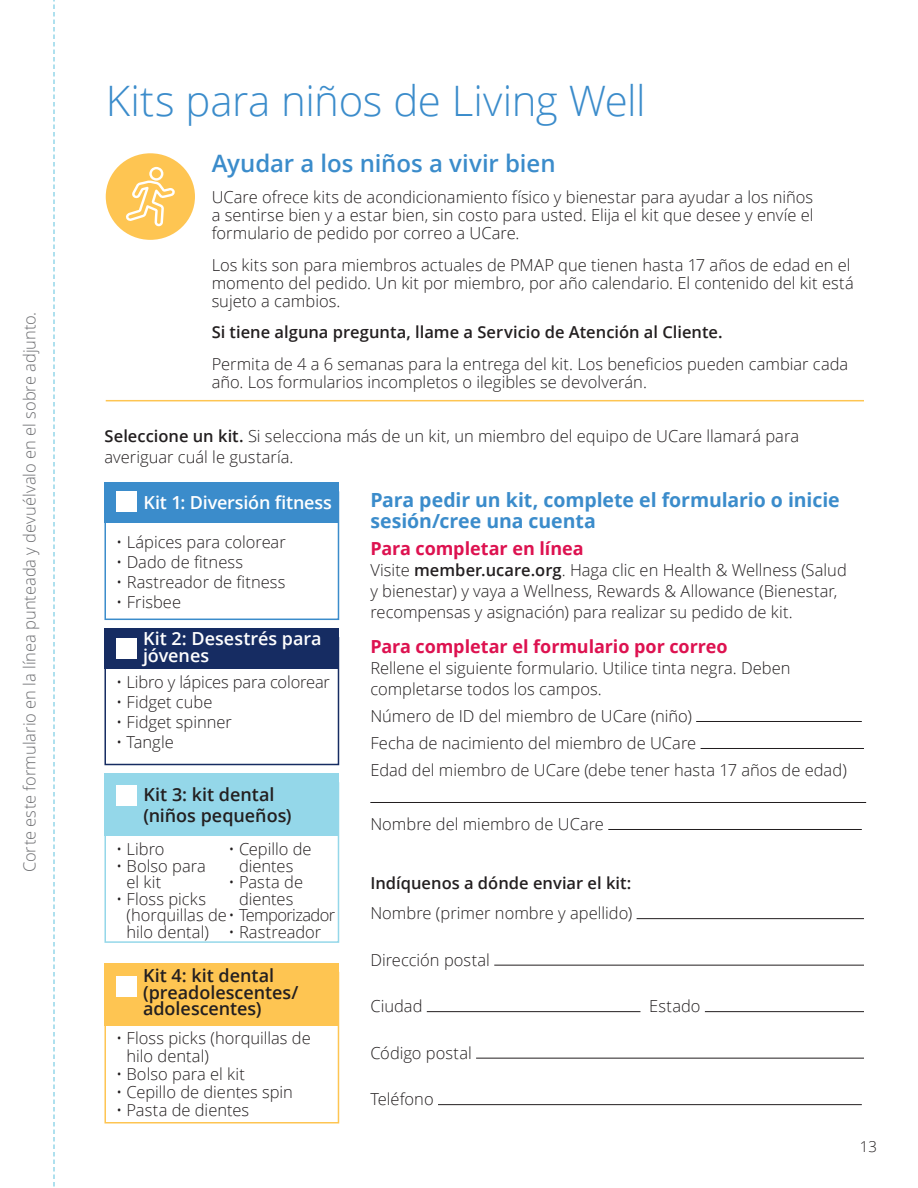
<style>
.page{position:relative;width:918px;height:1188px;background:#fff}
.page>*{position:absolute;margin:0;border:0;box-sizing:border-box;transform-origin:0 0}
.use_this_head{font:300 42px "Open Sans";letter-spacing:-.01em;color:#3b8ccb}
.use_this_A_head{font:600 24px "Open Sans";letter-spacing:-.005em;color:#3b8ccb}
.form_subhead{font:700 19.5px/21px "Open Sans";letter-spacing:-.005em;color:#3b8ccb}
.t1{font:600 18px/16.5px "Open Sans";color:#231f20}
.form_subhead-2{font:700 18px "Open Sans";letter-spacing:-.005em;color:#dd1250}
.t2{font:600 18px/16.5px "Open Sans";letter-spacing:-.005em;color:#fff}
.body_12_16{font:300 16.5px/18px "Open Sans";color:#231f20}
.form_subhead-3{font:300 16.5px/21px "Open Sans";color:#231f20}
.body_12_16-2{font:600 16.5px "Open Sans";color:#231f20}
.body_12_16-3{font:300 16.5px "Open Sans";color:#6c6d70}
.t3{font:300 15px "Open Sans";color:#231f20}
.s1{font-weight:600}
</style>
<div class="page">
<div style="left:104px;top:637px;width:235px;height:128px;border:2px solid #162c62"></div>
<div style="left:104px;top:628px;width:235px;height:41px;background:#162c62"></div>
<div style="left:116px;top:639px;width:20px;height:20px;background:#fff"></div>
<div style="left:104px;top:782px;width:235px;height:161px;border:2px solid #94d7e9"></div>
<div style="left:104px;top:774px;width:235px;height:62px;background:#94d7e9"></div>
<div style="left:117px;top:785px;width:20px;height:20px;background:#fff"></div>
<div style="left:104px;top:491px;width:235px;height:129px;border:2px solid #3b8ccb"></div>
<div style="left:104px;top:483px;width:235px;height:40px;background:#3b8ccb"></div>
<div style="left:117px;top:491px;width:20px;height:21px;background:#fff"></div>
<div style="left:104px;top:963px;width:235px;height:62px;background:#fec552"></div>
<div style="left:104px;top:972px;width:235px;height:152px;border:2px solid #fec552"></div>
<div style="left:116px;top:976px;width:20px;height:21px;background:#fff"></div>
<svg style="left:53px;top:0;width:2px;height:1187px"></svg>
<div style="left:106px;top:153px;width:89px;height:87px;background:#fec552;border-radius:50%"></div>
<svg style="left:126px;top:167px;width:49px;height:59px"></svg>
<hr style="left:106px;top:400px;width:758px;height:1px;background:#fec552">
<hr style="left:696px;top:721px;width:166px;height:1px;background:#231f20">
<hr style="left:701px;top:748px;width:163px;height:1px;background:#231f20">
<hr style="left:370px;top:802px;width:496px;height:1px;background:#231f20">
<hr style="left:608px;top:829px;width:254px;height:1px;background:#231f20">
<hr style="left:637px;top:918px;width:227px;height:1px;background:#231f20">
<hr style="left:494px;top:965px;width:370px;height:1px;background:#231f20">
<hr style="left:427px;top:1011px;width:213px;height:1px;background:#231f20">
<hr style="left:705px;top:1011px;width:159px;height:1px;background:#231f20">
<hr style="left:476px;top:1058px;width:388px;height:1px;background:#231f20">
<hr style="left:438px;top:1104px;width:424px;height:1px;background:#231f20">
<p class="body_12_16-3" style="left:18px;top:872px;width:562px;rotate:-90deg">Corte este formulario en la línea punteada y devuélvalo en el sobre adjunto.</p>
<p class="use_this_head" style="left:106px;top:72px;width:541px">Kits para niños de Living Well</p>
<p class="use_this_A_head" style="left:212px;top:146px;width:345px">Ayudar a los niños a vivir bien</p>
<p class="body_12_16" style="left:212px;top:188px;width:603px;text-align:justify">UCare ofrece kits de acondicionamiento físico y bienestar para ayudar a los niños a sentirse bien y a estar bien, sin costo para usted. Elija el kit que desee y envíe el formulario de pedido por correo a UCare.</p>
<p class="body_12_16" style="left:212px;top:255px;width:644px">Los kits son para miembros actuales de PMAP que tienen hasta 17 años de edad en el momento del pedido. Un kit por miembro, por año calendario. El contenido del kit está sujeto a cambios.</p>
<p class="body_12_16-2" style="left:212px;top:321px;width:513px">Si tiene alguna pregunta, llame a Servicio de Atención al Cliente.</p>
<p class="body_12_16" style="left:212px;top:354px;width:638px">Permita de 4 a 6 semanas para la entrega del kit. Los beneficios pueden cambiar cada año. Los formularios incompletos o ilegibles se devolverán.</p>
<p class="body_12_16" style="left:104px;top:425px;width:696px;line-height:21px"><span class="s1">Seleccione un kit.</span> Si selecciona más de un kit, un miembro del equipo de UCare llamará para averiguar cuál le gustaría.</p>
<p class="t2" style="left:144px;top:494px;width:190px">Kit 1: Diversión fitness</p>
<p class="body_12_16" style="left:116px;top:533px;width:171px">• Lápices para colorear</p>
<p class="body_12_16" style="left:116px;top:553px;width:128px">• Dado de fitness</p>
<p class="body_12_16" style="left:116px;top:573px;width:171px">• Rastreador de fitness</p>
<p class="body_12_16" style="left:116px;top:592px;width:66px">• Frisbee</p>
<p class="t2" style="left:143px;top:630px;width:180px">Kit 2: Desestrés para jóvenes</p>
<p class="body_12_16" style="left:116px;top:673px;width:215px">• Libro y lápices para colorear</p>
<p class="body_12_16" style="left:116px;top:693px;width:98px">• Fidget cube</p>
<p class="body_12_16" style="left:116px;top:713px;width:117px">• Fidget spinner</p>
<p class="body_12_16" style="left:116px;top:732px;width:59px">• Tangle</p>
<p class="t1" style="left:144px;top:786px;width:132px">Kit 3: kit dental</p>
<p class="t1" style="left:144px;top:807px;width:149px">(niños pequeños)</p>
<p class="body_12_16" style="left:116px;top:840px;width:50px">• Libro</p>
<p class="body_12_16" style="left:127px;top:857px;width:81px;line-height:16.5px;text-indent:-10px">• Bolso para el kit</p>
<p class="body_12_16" style="left:127px;top:890px;width:210px;line-height:16.5px;text-indent:-10px">• Floss picks<br>(horquillas de• Temporizador hilo dental)</p>
<p class="body_12_16" style="left:229px;top:840px;width:85px;line-height:16.5px;text-align:center">• Cepillo de dientes</p>
<p class="body_12_16" style="left:229px;top:873px;width:76px;line-height:16.5px;text-align:center">• Pasta de dientes</p>
<p class="body_12_16" style="left:229px;top:922px;width:94px">• Rastreador</p>
<p class="t1" style="left:143px;top:967px;width:133px">Kit 4: kit dental</p>
<p class="t1" style="left:143px;top:984px;width:157px">(preadolescentes/ adolescentes)</p>
<p class="body_12_16" style="left:127px;top:1029px;width:186px;text-indent:-10px">• Floss picks (horquillas de hilo dental)</p>
<p class="body_12_16" style="left:116px;top:1065px;width:131px">• Bolso para el kit</p>
<p class="body_12_16" style="left:116px;top:1083px;width:179px">• Cepillo de dientes spin</p>
<p class="body_12_16" style="left:116px;top:1101px;width:135px">• Pasta de dientes</p>
<p class="form_subhead" style="left:370px;top:489px;width:471px">Para pedir un kit, complete el formulario o inicie sesión/cree una cuenta</p>
<p class="form_subhead-2" style="left:370px;top:536px;width:215px">Para completar en línea</p>
<p class="form_subhead-3" style="left:370px;top:559px;width:478px">Visite <span class="s1">member.ucare.org</span>. Haga clic en Health &amp; Wellness (Salud y bienestar) y vaya a Wellness, Rewards &amp; Allowance (Bienestar, recompensas y asignación) para realizar su pedido de kit.</p>
<p class="form_subhead-2" style="left:370px;top:634px;width:359px">Para completar el formulario por correo</p>
<p class="form_subhead-3" style="left:370px;top:657px;width:422px">Rellene el siguiente formulario. Utilice tinta negra. Deben completarse todos los campos.</p>
<p class="body_12_16" style="left:370px;top:706px;width:323px">Número de ID del miembro de UCare (niño)</p>
<p class="body_12_16" style="left:370px;top:733px;width:327px">Fecha de nacimiento del miembro de UCare</p>
<p class="body_12_16" style="left:370px;top:760px;width:478px">Edad del miembro de UCare (debe tener hasta 17 años de edad)</p>
<p class="body_12_16" style="left:370px;top:814px;width:235px">Nombre del miembro de UCare</p>
<p class="body_12_16-2" style="left:370px;top:872px;width:263px">Indíquenos a dónde enviar el kit:</p>
<p class="body_12_16" style="left:370px;top:904px;width:263px">Nombre (primer nombre y apellido)</p>
<p class="body_12_16" style="left:370px;top:950px;width:121px">Dirección postal</p>
<p class="body_12_16" style="left:370px;top:997px;width:54px">Ciudad</p>
<p class="body_12_16" style="left:649px;top:997px;width:53px">Estado</p>
<p class="body_12_16" style="left:370px;top:1043px;width:103px">Código postal</p>
<p class="body_12_16" style="left:370px;top:1090px;width:65px">Teléfono</p>
<p class="t3" style="left:860px;top:1136px;width:19px">13</p>
</div>
